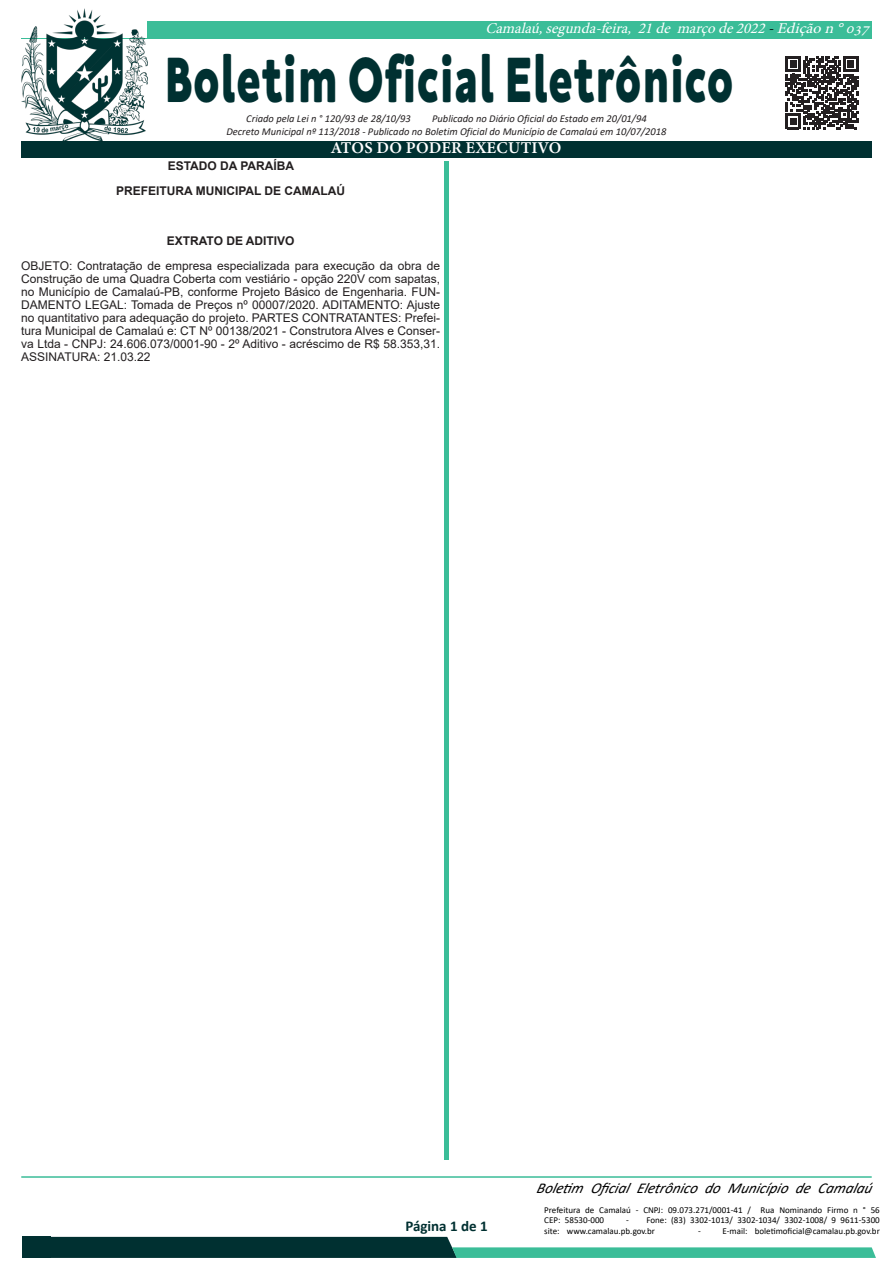
<style>
.page{position:relative;width:893px;height:1263px;background:#fff}
.page>*{position:absolute;margin:0;border:0;box-sizing:border-box;transform-origin:0 0}
.t1{font:800 65.55px "Neufreit";letter-spacing:.02em;color:#003031;scale:.71 1}
.t2{font:16.5px "Minion Variable Concept";letter-spacing:.01em;color:#fff}
.t3{font:italic 15px "Minion Pro";color:#fff}
.t4{font:italic 15px "Calibri";color:#000}
.t5{font:700 15px "Calibri";color:#003031}
.Normal__Web{font:12px/12.9px "Arial";color:#231f20;text-align:justify}
.Normal__Web-2{font:700 12px "Arial";color:#231f20}
.t6{font:italic 10.5px "Calibri";color:#231f20}
.t7{font:9px/10.5px "Calibri";color:#000}
.s1{color:#000}
</style>
<div class="page">
<div style="left:21px;top:21px;width:851px;height:17px;background:#3bbd98"></div>
<hr style="left:21px;top:1176px;width:851px;height:2px;background:#3bbd98">
<div style="left:444px;top:48px;width:5px;height:1112px;background:#3bbd98"></div>
<svg style="left:51px;top:1237px;width:825px;height:21px"></svg>
<div style="left:22px;top:1237px;width:29px;height:21px;background:#003031"></div>
<div style="left:425px;top:40px;width:38px;height:121px;background:#fff"></div>
<div style="left:21px;top:141px;width:851px;height:16px;background:#003031"></div>
<svg style="left:786px;top:56px;width:72px;height:73px"></svg>
<img style="left:21px;top:9px;width:126px;height:132px">
<p class="t3" style="left:485px;top:18px;width:391px">Camalaú,segunda-feira, 21de marçode2022<span class="s1">-</span>Ediçãon°037</p>
<p class="t1" style="left:164px;top:40px;width:803px">Boletim Oficial Eletrônico</p>
<p class="t6" style="left:246px;top:111px;width:166px">Criado pela Lei n ° 120/93 de 28/10/93</p>
<p class="t6" style="left:432px;top:111px;width:216px">Publicado no Diário Oficial do Estado em 20/01/94</p>
<p class="t6" style="left:226px;top:124px;width:442px">Decreto Municipal nº 113/2018 - Publicado no Boletim Oficial do Município de Camalaú em 10/07/2018</p>
<p class="t2" style="left:332px;top:136px;width:231px">ATOS DO PODER EXECUTIVO</p>
<p class="Normal__Web-2" style="left:168px;top:158px;width:128px">ESTADO DA PARAÍBA</p>
<p class="Normal__Web-2" style="left:116px;top:183px;width:231px">PREFEITURA MUNICIPAL DE CAMALAÚ</p>
<p class="Normal__Web-2" style="left:167px;top:232px;width:129px">EXTRATO DE ADITIVO</p>
<p class="Normal__Web" style="left:21px;top:259px;width:420px">OBJETO: Contratação de empresa especializada para execução da obra de Construção de uma Quadra Coberta com vestiário - opção 220V com sapatas, no Município de Camalaú-PB, conforme Projeto Básico de Engenharia. FUN-DAMENTO LEGAL: Tomada de Preços nº 00007/2020. ADITAMENTO: Ajuste no quantitativo para adequação do projeto. PARTES CONTRATANTES: Prefei&shy;tura Municipal de Camalaú e: CT Nº 00138/2021 - Construtora Alves e Conser&shy;va Ltda - CNPJ: 24.606.073/0001-90 - 2º Aditivo - acréscimo de R$ 58.353,31.<br>ASSINATURA: 21.03.22</p>
<p class="t5" style="left:405px;top:1215px;width:84px">Página 1 de 1</p>
<p class="t4" style="left:536px;top:1178px;width:342px">Boletim Oficial Eletrônico do Município de Camalaú</p>
<p class="t7" style="left:544px;top:1204px;width:337px">Prefeitura de Camalaú - CNPJ: 09.073.271/0001-41 / Rua Nominando Firmo n ° 56<br>CEP: 58530-000</p>
<p class="t7" style="left:544px;top:1214px;width:337px;text-indent:82px">- Fone: (83) 3302-1013/ 3302-1034/ 3302-1008/ 9 9611-5300 site: www.camalau.pb.gov.br</p>
<p class="t7" style="left:698px;top:1225px;width:183px">- E-mail: boletimoficial@camalau.pb.gov.br</p>
</div>
